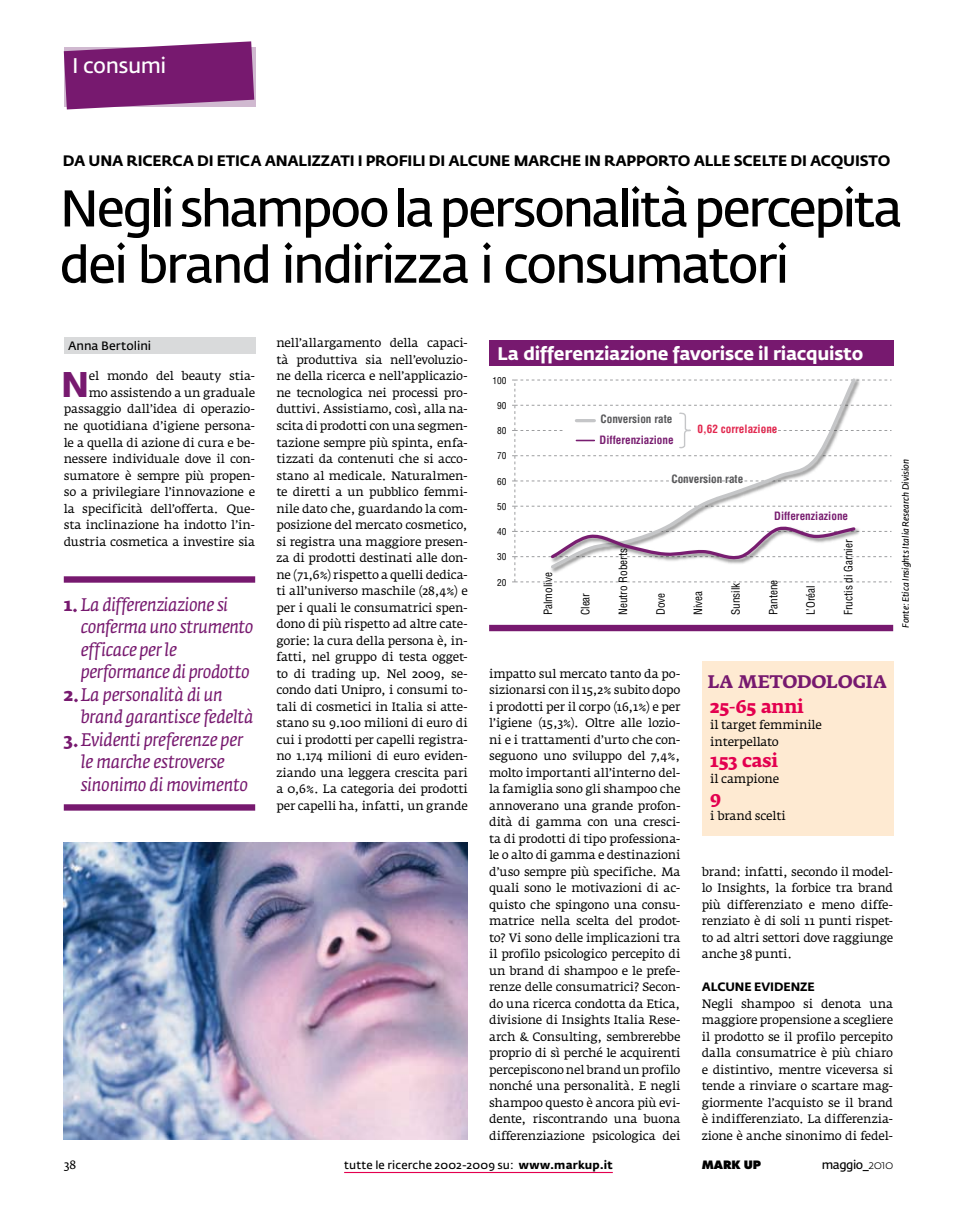
<style>
.page{position:relative;width:957px;height:1212px;background:#fff}
.page>*{position:absolute;margin:0;border:0;box-sizing:border-box;transform-origin:0 0}
.t1{font:600 51px/56.2px "Fedra Sans Std";letter-spacing:-.05em;color:#000}
.t2{font:700 35.4px "Fedra Sans Std";color:#77196f}
.t3{font:600 21px "Fedra Sans Std";letter-spacing:-.025em;color:#fff}
.t4{font:italic 18px "Fedra Serif A Std";letter-spacing:-.02em;color:#77196f}
.t5{font:700 18px "Fedra Sans Std";letter-spacing:-.015em;color:#fff}
.t6{font:700 18px "Fedra Serif A Std";letter-spacing:-.015em;color:#e3004f}
.t7{font:700 18px "Fedra Serif A Std";letter-spacing:-.01em;color:#77196f}
.t8{font:700 15px "Fedra Sans Std";letter-spacing:-.01em;color:#000}
.t9{font:12px/16.5px "Fedra Serif A Std";letter-spacing:-.015em;color:#000;text-align:justify}
.t10{font:600 12px "Fedra Sans Std";color:#000}
.t11{font:700 12px "Fedra Sans Std";letter-spacing:-.01em;color:#000}
.t12{font:condensed 11.25px "Helvetica LT Std";color:#000}
.t13{font:600 11.25px "Fedra Sans Std";letter-spacing:.015em;color:#000}
.t14{font:700 condensed 11.25px "Helvetica LT Std";color:#781d70}
.t15{font:700 condensed 11.25px "Helvetica LT Std";color:#58585a}
.t16{font:700 condensed 11.25px "Helvetica LT Std";color:#e2284f}
.t17{font:800 11.25px "Futura Std";letter-spacing:-.015em;color:#000}
.t18{font:condensed 9.3px "Helvetica LT Std";color:#000}
.t19{font:italic 600 9px "Fedra Sans Std";letter-spacing:-.01em;color:#000}
.s1{font-weight:700;font-style:normal}
.s2{font-weight:700}
.s3{font-weight:300}
</style>
<div class="page">
<hr style="left:344px;top:1172px;width:269px;height:1px;background:#e3004f">
<svg style="left:64px;top:41px;width:190px;height:68px;background:#883782"></svg>
<div style="left:64px;top:337px;width:191px;height:17px;background:#d9dadb"></div>
<div style="left:702px;top:661px;width:191px;height:174px;background:#feead2"></div>
<svg style="left:512px;top:380px;width:379px;height:203px"></svg>
<div style="left:489px;top:340px;width:404px;height:26px;background:#77196f"></div>
<div style="left:489px;top:625px;width:404px;height:6px;background:#77196f"></div>
<img style="left:64px;top:842px;width:404px;height:297px">
<div style="left:64px;top:576px;width:191px;height:7px;background:#77196f"></div>
<div style="left:64px;top:804px;width:191px;height:7px;background:#77196f"></div>
<h3 class="t3" style="left:72px;top:53px;width:96px">I consumi</h3>
<p class="t8" style="left:63px;top:151px;width:214px">DA UNA RICERCA DI ETICA ANA</p>
<p class="t8" style="left:299px;top:151px;width:593px">LIZZATI I PROFILI DI ALCUN E MARCHE IN RAPPORTO ALLE SCELTE DI ACQUISTO</p>
<h1 class="t1" style="left:59px;top:181px;width:845px">Neglishampoolapersonalitàpercepita dei brand indirizza i consumatori</h1>
<p class="t10" style="left:68px;top:339px;width:85px">Anna Bertolini</p>
<p class="t9" style="left:64px;top:368px;width:193px;text-align:right">el mondo del beauty stia-<br>mo assistendo a un graduale passaggio dall’idea di operazio&shy;ne quotidiana d’igiene persona&shy;le a quella di azione di cura e be&shy;nessere individuale dove il con&shy;sumatore è sempre più propen&shy;so a privilegiare l’innovazione e la specificità dell’offerta. Que&shy;sta inclinazione ha indotto l’in&shy;dustria cosmetica a investire sia</p>
<h2 class="t2" style="left:61px;top:362px;width:30px">N</h2>
<h3 class="t4" style="left:64px;top:594px;width:166px"><span class="s1">1.</span>La differenziazione si</h3>
<h3 class="t4" style="left:81px;top:617px;width:174px">conferma uno strumento</h3>
<h3 class="t4" style="left:81px;top:639px;width:98px">efficace per le</h3>
<h3 class="t4" style="left:81px;top:662px;width:170px">performance di prodotto</h3>
<h3 class="t4" style="left:64px;top:684px;width:161px"><span class="s1">2.</span>La personalità di un</h3>
<h3 class="t4" style="left:81px;top:707px;width:174px">brand garantisce fedeltà</h3>
<h3 class="t4" style="left:64px;top:729px;width:181px"><span class="s1">3.</span>Evidenti preferenze per</h3>
<h3 class="t4" style="left:81px;top:752px;width:145px">le marche estroverse</h3>
<h3 class="t4" style="left:81px;top:774px;width:169px">sinonimo di movimento</h3>
<p class="t9" style="left:276px;top:335px;width:193px">nell’allargamento della capaci&shy;tà produttiva sia nell’evoluzio&shy;ne della ricerca e nell’applicazio&shy;ne tecnologica nei processi pro&shy;duttivi. Assistiamo, così, alla na&shy;scita di prodotti con una segmen&shy;tazione sempre più spinta, enfa&shy;tizzati da contenuti che si acco&shy;stano al medicale. Naturalmen&shy;te diretti a un pubblico femmi&shy;nile dato che, guardando la com&shy;posizione del mercato cosmetico, si registra una maggiore presen&shy;za di prodotti destinati alle don&shy;ne (71,6%) rispetto a quelli dedica&shy;ti all’universo maschile (28,4%) e per i quali le consumatrici spen&shy;dono di più rispetto ad altre cate&shy;gorie: la cura della persona è, in&shy;fatti, nel gruppo di testa ogget&shy;to di trading up. Nel 2009, se&shy;condo dati Unipro, i consumi to&shy;tali di cosmetici in Italia si atte&shy;stano su 9.100 milioni di euro di cui i prodotti per capelli registra&shy;no 1.174 milioni di euro eviden&shy;ziando una leggera crescita pari a 0,6%. La categoria dei prodotti per capelli ha, infatti, un grande</p>
<h3 class="t5" style="left:497px;top:342px;width:367px">LA DIFFERENZIAZIONE FAVORISCE IL RIACQUISTO</h3>
<p class="t18" style="left:492px;top:374px;width:15px">100</p>
<p class="t18" style="left:497px;top:400px;width:11px">90</p>
<p class="t18" style="left:497px;top:425px;width:11px">80</p>
<p class="t18" style="left:497px;top:450px;width:11px">70</p>
<p class="t18" style="left:497px;top:475px;width:11px">60</p>
<p class="t18" style="left:497px;top:501px;width:11px">50</p>
<p class="t18" style="left:497px;top:526px;width:11px">40</p>
<p class="t18" style="left:497px;top:551px;width:11px">30</p>
<p class="t18" style="left:497px;top:576px;width:11px">20</p>
<p class="t12" style="left:541px;top:615px;width:44px;rotate:-90deg">Palmolive</p>
<p class="t15" style="left:600px;top:412px;width:73px">Conversion rate</p>
<p class="t16" style="left:697px;top:422px;width:81px">0,62 correlazione</p>
<p class="t14" style="left:599px;top:433px;width:76px">Differenziazione</p>
<p class="t15" style="left:671px;top:471px;width:73px">Conversion rate</p>
<p class="t12" style="left:578px;top:615px;width:24px;rotate:-90deg">Clear</p>
<p class="t12" style="left:616px;top:615px;width:69px;rotate:-90deg">Neutro Roberts</p>
<p class="t14" style="left:774px;top:509px;width:76px">Differenziazione</p>
<p class="t12" style="left:653px;top:615px;width:24px;rotate:-90deg">Dove</p>
<p class="t12" style="left:691px;top:615px;width:26px;rotate:-90deg">Nivea</p>
<p class="t12" style="left:728px;top:615px;width:34px;rotate:-90deg">Sunsilk</p>
<p class="t12" style="left:766px;top:615px;width:37px;rotate:-90deg">Pantene</p>
<p class="t12" style="left:804px;top:615px;width:32px;rotate:-90deg">L’Oréal</p>
<p class="t12" style="left:841px;top:615px;width:77px;rotate:-90deg">Fructis di Garnier</p>
<p class="t9" style="left:489px;top:665px;width:193px">impatto sul mercato tanto da po&shy;sizionarsi con il 15,2% subito dopo i prodotti per il corpo (16,1%) e per l’igiene (15,3%). Oltre alle lozio&shy;ni e i trattamenti d’urto che con&shy;seguono uno sviluppo del 7,4%, molto importanti all’interno del&shy;la famiglia sono gli shampoo che annoverano una grande profon&shy;dità di gamma con una cresci&shy;ta di prodotti di tipo professiona&shy;le o alto di gamma e destinazioni d’uso sempre più specifiche. Ma quali sono le motivazioni di ac&shy;quisto che spingono una consu&shy;matrice nella scelta del prodot&shy;to? Vi sono delle implicazioni tra il profilo psicologico percepito di un brand di shampoo e le prefe&shy;renze delle consumatrici? Secon&shy;do una ricerca condotta da Etica, divisione di Insights Italia Rese&shy;arch &amp; Consulting, sembrerebbe proprio di sì perché le acquirenti percepiscono nel brand un profilo nonché una personalità. E negli shampoo questo è ancora più evi&shy;dente, riscontrando una buona differenziazione psicologica dei</p>
<h3 class="t7" style="left:708px;top:671px;width:181px">LA METODOLOGIA</h3>
<h3 class="t6" style="left:710px;top:696px;width:95px">25-65 ANNI</h3>
<p class="t9" style="left:710px;top:717px;width:113px">il target femminile interpellato</p>
<h3 class="t6" style="left:710px;top:750px;width:69px">153 CASI</h3>
<p class="t9" style="left:710px;top:771px;width:70px">il campione</p>
<h3 class="t6" style="left:710px;top:787px;width:12px">9</h3>
<p class="t9" style="left:710px;top:808px;width:77px">i brand scelti</p>
<p class="t9" style="left:702px;top:863px;width:193px">brand: infatti, secondo il model&shy;lo Insights, la forbice tra brand più differenziato e meno diffe&shy;renziato è di soli 11 punti rispet&shy;to ad altri settori dove raggiunge anche 38 punti.</p>
<p class="t11" style="left:702px;top:979px;width:114px">ALCUN E EVIDENZE</p>
<p class="t9" style="left:702px;top:995px;width:193px">Negli shampoo si denota una maggiore propensione a scegliere il prodotto se il profilo percepito dalla consumatrice è più chiaro e distintivo, mentre viceversa si tende a rinviare o scartare mag&shy;giormente l’acquisto se il brand è indifferenziato. La differenzia&shy;zione è anche sinonimo di fedel-</p>
<p class="t9" style="left:64px;top:1156px;width:14px">38</p>
<p class="t13" style="left:344px;top:1158px;width:270px">tutte le ricerche 2002-2009 su: <span class="s2">WWW.MARKUP.IT</span></p>
<p class="t17" style="left:702px;top:1158px;width:61px">MARK UP</p>
<p class="t10" style="left:822px;top:1157px;width:73px">maggio_<span class="s3">2010</span></p>
<p class="t19" style="left:900px;top:628px;width:170px;rotate:-90deg">Fonte: Etica Insights Italia Research Division</p>
</div>
